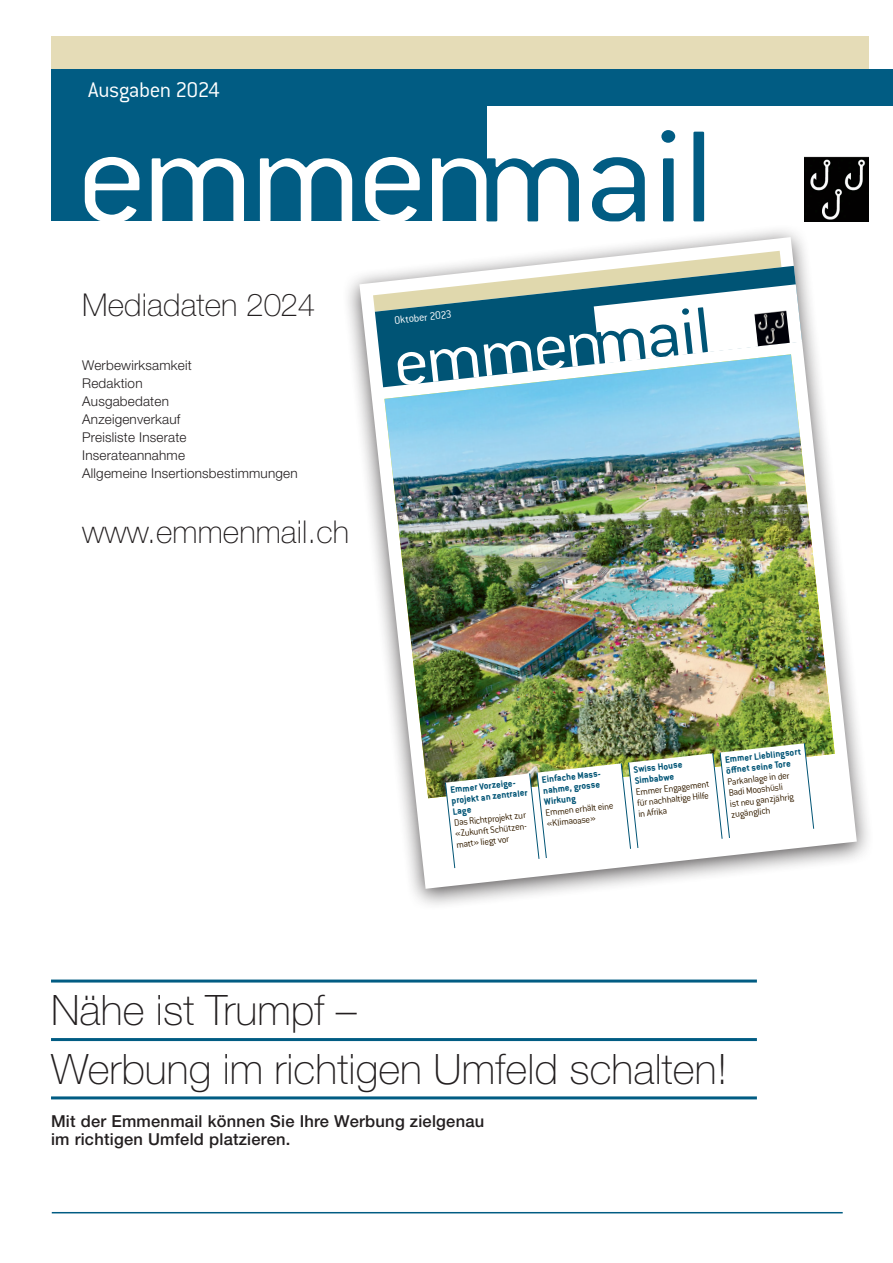
<style>
.page{position:relative;width:893px;height:1263px;background:#fff}
.page>*{position:absolute;margin:0;border:0;box-sizing:border-box;transform-origin:0 0}
.t1{font:300 142.8px "Conduit ITC Std";letter-spacing:-.045em;color:#fff;scale:1.1 1}
.t2{font:300 71.4px "Conduit ITC Std";color:#fff;scale:1.1 1}
.t3{font:100 42px/58.5px "Helvetica Neue LT Std";letter-spacing:.005em;color:#231f20}
.t4{font:100 31.5px "Helvetica Neue LT Std";letter-spacing:.005em;color:#231f20}
.t5{font:300 23.25px "Conduit ITC Std";letter-spacing:-.025em;color:#fff}
.t6{font:500 16.5px/18px "Helvetica Neue LT Std";letter-spacing:.015em;color:#231f20}
.t7{font:300 13.5px/18px "Helvetica Neue LT Std";letter-spacing:.015em;color:#231f20}
.t8{font:300 11.7px "Conduit ITC Std";color:#fff}
.t9{font:300 10.2px/10.9px "Conduit ITC Std";color:#351e00}
.t10{font:700 10.2px/10.9px "Conduit ITC Std";color:#005475}
.s1{color:#015c83}
.s2{color:#005475}
</style>
<div class="page">
<hr style="left:52px;top:1212px;width:791px;height:1px;background:#015c83">
<div style="left:51px;top:36px;width:818px;height:33px;background:#e5dcb7"></div>
<div style="left:51px;top:69px;width:842px;height:152px;background:#015c83"></div>
<div style="left:487px;top:106px;width:406px;height:116px;background:#fff"></div>
<img style="left:805px;top:156px;width:64px;height:65px">
<hr style="left:51px;top:979px;width:706px;height:3px;background:#015c83">
<hr style="left:51px;top:1038px;width:706px;height:3px;background:#015c83">
<hr style="left:51px;top:1096px;width:706px;height:3px;background:#015c83">
<div style="left:342px;top:224px;width:532px;height:687px;background:#231f20;opacity:.75"></div>
<svg style="left:359px;top:237px;width:498px;height:652px"></svg>
<img style="left:384px;top:354px;width:451px;height:444px">
<svg style="left:375px;top:364px;width:427px;height:23px"></svg>
<svg style="left:373px;top:251px;width:429px;height:113px"></svg>
<img style="left:754px;top:310px;width:36px;height:36px">
<img style="left:445px;top:743px;width:369px;height:125px">
<h3 class="t5" style="left:88px;top:78px;width:133px">Ausgaben 2024</h3>
<h1 class="t1" style="left:76px;top:99px;width:582px">emmen<span class="s1">mail</span></h1>
<h3 class="t4" style="left:82px;top:287px;width:235px">Mediadaten 2024</h3>
<h3 class="t7" style="left:82px;top:356px;width:217px">Werbewirksamkeit<br>Redaktion<br>Ausgabedaten<br>Anzeigenverkauf<br>Preisliste Inserate<br>Inserateannahme<br>Allgemeine Insertionsbestimmungen</h3>
<h3 class="t4" style="left:82px;top:514px;width:269px">www.emmenmail.ch</h3>
<h2 class="t2" style="left:389px;top:325px;width:292px;rotate:-6deg">emmen<span class="s2">mail</span></h2>
<p class="t8" style="left:394px;top:314px;width:59px;rotate:-6deg">Oktober 2023</p>
<p class="t10" style="left:450px;top:784px;width:78px;rotate:-6deg">Emmer Vorzeige&shy;projekt an zentraler<br>Lage</p>
<p class="t9" style="left:453px;top:817px;width:76px;rotate:-6deg">Das Richtprojekt zur «Zukunft Schützen&shy;matt» liegt vor</p>
<p class="t10" style="left:541px;top:774px;width:63px;rotate:-6deg">Einfache Mass&shy;nahme, grosse<br>Wirkung</p>
<p class="t9" style="left:545px;top:807px;width:70px;rotate:-6deg">Emmen erhält eine «Klimaoase»</p>
<p class="t10" style="left:633px;top:764px;width:51px;rotate:-6deg">Swiss House<br>Simbabwe</p>
<p class="t9" style="left:635px;top:786px;width:75px;rotate:-6deg">Emmer Engagement für nachhaltige Hilfe in Afrika</p>
<p class="t10" style="left:724px;top:754px;width:78px;rotate:-6deg">Emmer Lieblingsort öff net seine Tore</p>
<p class="t9" style="left:727px;top:776px;width:66px;rotate:-6deg">Parkanlage in der<br>Badi Mooshüsli ist neu ganzjährig zugänglich</p>
<h3 class="t3" style="left:51px;top:981px;width:678px">Nähe ist Trumpf –<br>Werbung im richtigen Umfeld schalten!</h3>
<h3 class="t6" style="left:51px;top:1112px;width:435px">Mit der Emmenmail können Sie Ihre Werbung zielgenau im richtigen Umfeld platzieren.</h3>
</div>
